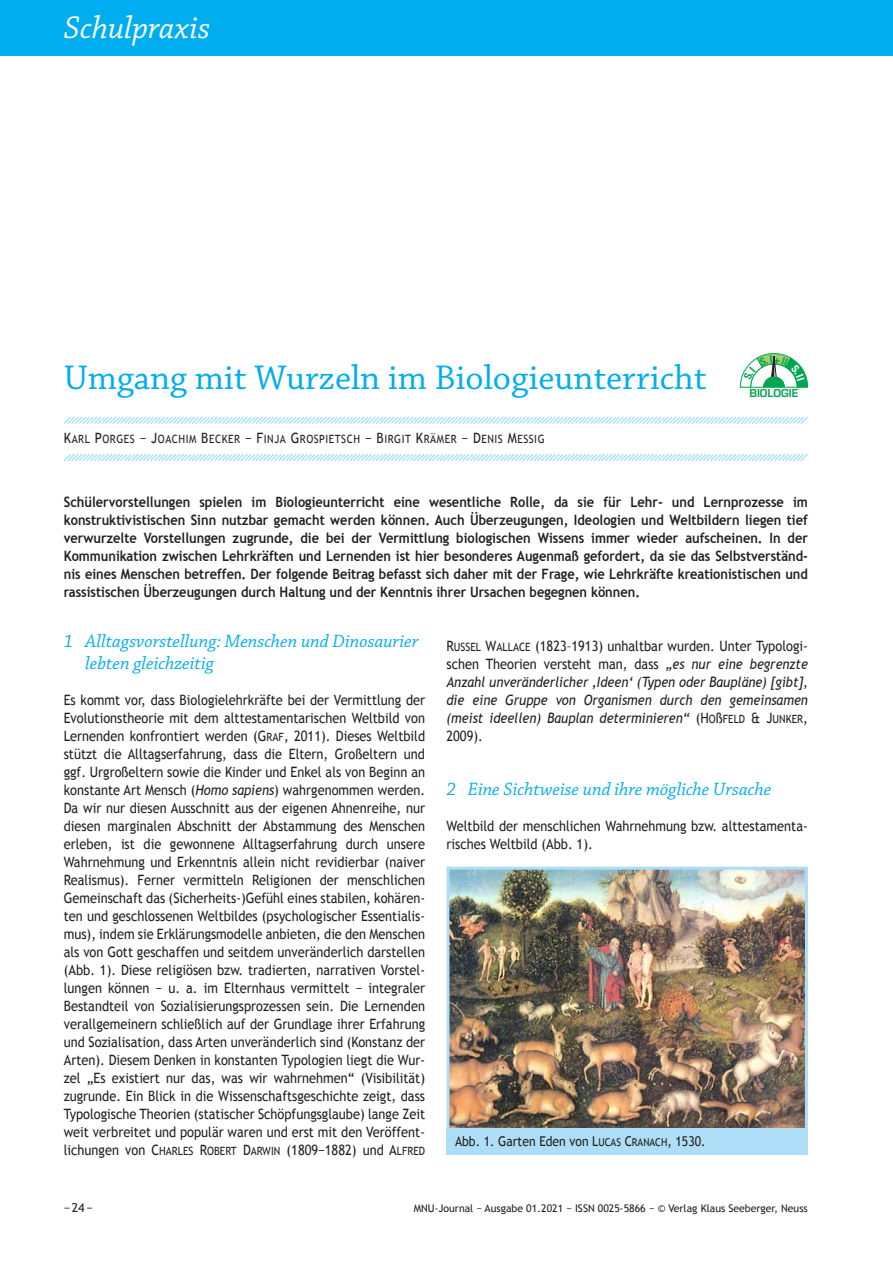
<style>
.page{position:relative;width:893px;height:1263px;background:#fff}
.page>*{position:absolute;margin:0;border:0;box-sizing:border-box;transform-origin:0 0}
.t1{font:36px "Chaparral Pro";color:#00aeef}
.t2{font:italic 33px "Chaparral Pro";color:#fff}
.t3{font:italic 18.75px/22.5px "Chaparral Pro";color:#00aeef}
.t4{font:14.25px/18px "Trebuchet MS";color:#231f20;text-align:justify;scale:.9 1}
.t5{font:700 14.25px/18px "Trebuchet MS";color:#231f20;text-align:justify;scale:.9 1}
.t6{font:italic 14.25px/18px "Trebuchet MS";color:#231f20;text-align:justify;scale:.9 1}
.t7{font:13.5px "Trebuchet MS";color:#231f20;scale:.9 1}
.t8{font:12.3px "Trebuchet MS";color:#231f20}
.t9{font:11.4px "Trebuchet MS";letter-spacing:.05em;color:#231f20;scale:.9 1}
.t10{font:600 10.65px "Eurostile";color:#00a650}
.t11{font:10.5px "Trebuchet MS";color:#231f20}
.s1{font-size:14.25px}
.s2{font-size:11.4px}
.s3{font-style:italic}
.s4{font-style:normal}
.s5{font-style:normal;font-size:11.4px}
.s6{font-size:10.8px}
</style>
<div class="page">
<div style="left:0;top:0;width:893px;height:55px;background:#00aeef"></div>
<img style="left:450px;top:871px;width:354px;height:257px">
<div style="left:446px;top:867px;width:362px;height:270px;border:3px solid #aedef7"></div>
<div style="left:446px;top:1128px;width:362px;height:27px;background:#aedef7"></div>
<svg style="left:64px;top:416px;width:744px;height:8px"></svg>
<svg style="left:64px;top:454px;width:744px;height:7px"></svg>
<svg style="left:740px;top:353px;width:68px;height:35px"></svg>
<h2 class="t2" style="left:64px;top:15px;width:148px">Schulpraxis</h2>
<h2 class="t2" style="left:64px;top:15px;width:45px">xxx</h2>
<h1 class="t1" style="left:64px;top:363px;width:644px">Umgang mit Wurzeln im Biologieunterricht</h1>
<p class="t9" style="left:64px;top:432px;width:536px"><span class="s1">K</span>ARL <span class="s1">P</span>ORGES <span class="s1">− J</span>OACHIM <span class="s1">B</span>ECKER <span class="s1">− F</span>INJA <span class="s1">G</span>ROSPIETSCH <span class="s1">− B</span>IRGIT <span class="s1">K</span>RÄMER <span class="s1">− D</span>ENIS <span class="s1">M</span>ESSIG</p>
<p class="t10" style="left:749px;top:386px;width:51px">BIOLOGIE</p>
<p class="t5" style="left:64px;top:492px;width:828px">Schülervorstellungen spielen im Biologieunterricht eine wesentliche Rolle, da sie für Lehr- und Lernprozesse im konstruktivistischen Sinn nutzbar gemacht werden können. Auch Überzeugungen, Ideologien und Weltbildern liegen tief verwurzelte Vorstellungen zugrunde, die bei der Vermittlung biologischen Wissens immer wieder aufscheinen. In der Kommunikation zwischen Lehrkräften und Lernenden ist hier besonderes Augenmaß gefordert, da sie das Selbstverständ&shy;nis eines Menschen betreffen. Der folgende Beitrag befasst sich daher mit der Frage, wie Lehrkräfte kreationistischen und rassistischen Überzeugungen durch Haltung und der Kenntnis ihrer Ursachen begegnen können.</p>
<h3 class="t3" style="left:85px;top:631px;width:335px;text-indent:-21px">1 Alltagsvorstellung: Menschen und Dinosaurier lebten gleichzeitig</h3>
<p class="t4" style="left:64px;top:690px;width:403px">Es kommt vor, dass Biologielehrkräfte bei der Vermittlung der Evolutionstheorie mit dem alttestamentarischen Weltbild von Lernenden konfrontiert werden (G<span class="s2">RAF</span>, 2011). Dieses Weltbild stützt die Alltagserfahrung, dass die Eltern, Großeltern und ggf. Urgroßeltern sowie die Kinder und Enkel als von Beginn an konstante Art Mensch (<span class="s3">Homo sapiens</span>) wahrgenommen werden.<br>Da wir nur diesen Ausschnitt aus der eigenen Ahnenreihe, nur diesen marginalen Abschnitt der Abstammung des Menschen erleben, ist die gewonnene Alltagserfahrung durch unsere Wahrnehmung und Erkenntnis allein nicht revidierbar (naiver Realismus). Ferner vermitteln Religionen der menschlichen Gemeinschaft das (Sicherheits-)Gefühl eines stabilen, kohären&shy;ten und geschlossenen Weltbildes (psychologischer Essentialis&shy;mus), indem sie Erklärungsmodelle anbieten, die den Menschen als von Gott geschaffen und seitdem unveränderlich darstellen (Abb. 1). Diese religiösen bzw. tradierten, narrativen Vorstel&shy;lungen können − u. a. im Elternhaus vermittelt − integraler Bestandteil von Sozialisierungsprozessen sein. Die Lernenden verallgemeinern schließlich auf der Grundlage ihrer Erfahrung und Sozialisation, dass Arten unveränderlich sind (Konstanz der Arten). Diesem Denken in konstanten Typologien liegt die Wur&shy;zel „Es existiert nur das, was wir wahrnehmen“ (Visibilität) zugrunde. Ein Blick in die Wissenschaftsgeschichte zeigt, dass Typologische Theorien (statischer Schöpfungsglaube) lange Zeit weit verbreitet und populär waren und erst mit den Veröffent&shy;lichungen von C<span class="s2">HARLES</span> R<span class="s2">OBERT</span> D<span class="s2">ARWIN</span> (1809−1882) und A<span class="s2">LFRED</span></p>
<p class="t6" style="left:446px;top:636px;width:403px"><span class="s4">R</span><span class="s5">USSEL</span> <span class="s4">W</span><span class="s5">ALLACE</span> <span class="s4">(1823–1913) unhaltbar wurden. Unter Typologi&shy;schen Theorien versteht man, dass</span> „es nur eine begrenzte Anzahl unveränderlicher ‚Ideen‘ (Typen oder Baupläne) [gibt], die eine Gruppe von Organismen durch den gemeinsamen (meist ideellen) Bauplan determinieren“ <span class="s4">(H</span><span class="s5">O</span><span class="s4">ß</span><span class="s5">FELD</span> <span class="s4">&amp; J</span><span class="s5">UNKER</span><span class="s4">, 2009).</span></p>
<h3 class="t3" style="left:446px;top:779px;width:326px">2 Eine Sichtweise und ihre mögliche Ursache</h3>
<p class="t4" style="left:446px;top:816px;width:403px">Weltbild der menschlichen Wahrnehmung bzw. alttestamenta&shy;risches Weltbild (Abb. 1).</p>
<p class="t7" style="left:455px;top:1133px;width:280px">Abb. 1. Garten Eden von L<span class="s6">UCAS</span> C<span class="s6">RANACH</span>, 1530.</p>
<p class="t8" style="left:64px;top:1200px;width:31px">− 24 −</p>
<p class="t11" style="left:414px;top:1202px;width:396px">MNU-Journal − Ausgabe 01.2021 − ISSN 0025-5866 − © Verlag Klaus Seeberger, Neuss</p>
</div>
